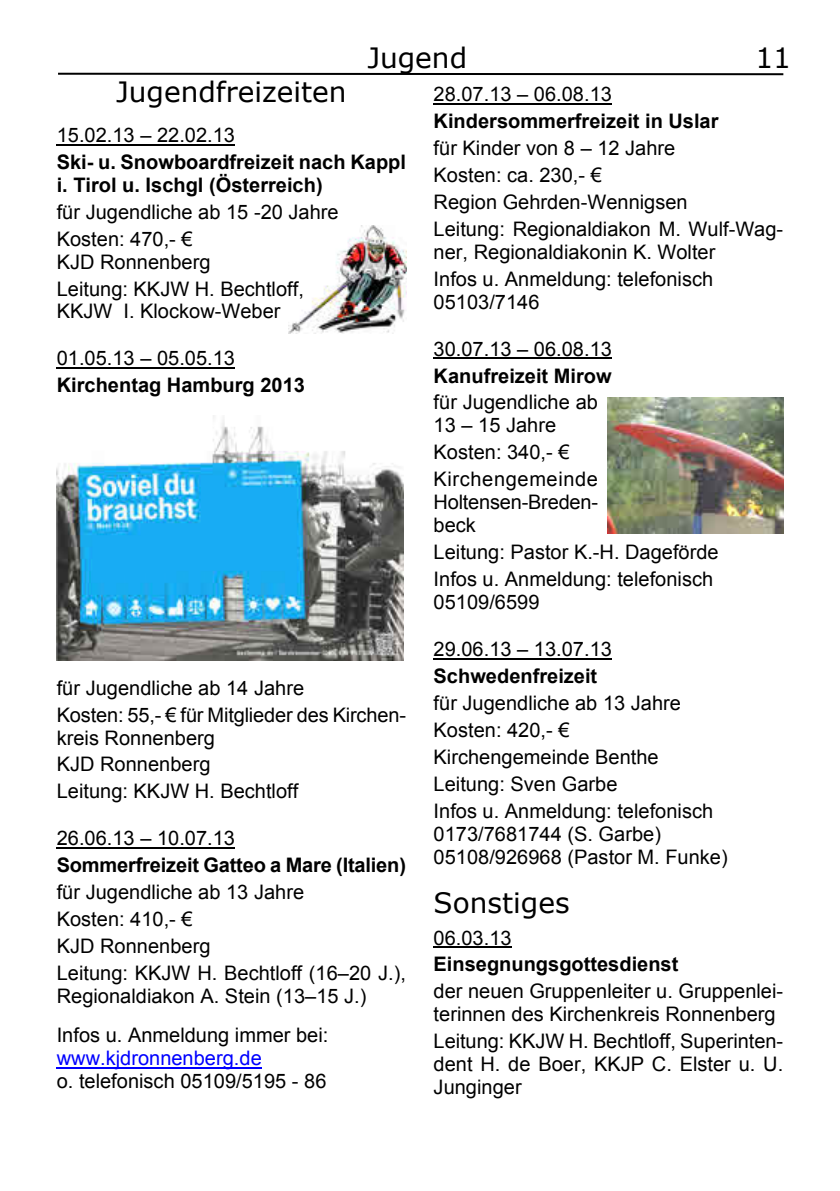
<style>
.page{position:relative;width:840px;height:1191px;background:#fff}
.page>*{position:absolute;margin:0;border:0;box-sizing:border-box;transform-origin:0 0}
.t1{font:28px "Verdana";color:#000}
.t2{font:20px/27px "Arial";color:#000}
.t3{font:700 20px/23px "Arial";color:#000}
.t4{font:20px/27px "Arial";letter-spacing:.03em;color:#000}
.t5{font:20px "Arial";color:#00f}
</style>
<div class="page">
<hr style="left:58px;top:73px;width:724px;height:2px;background:#000">
<img style="left:288px;top:225px;width:118px;height:108px">
<hr style="left:57px;top:144px;width:178px;height:1px;background:#000">
<hr style="left:57px;top:367px;width:178px;height:2px;background:#000">
<hr style="left:57px;top:847px;width:178px;height:2px;background:#000">
<hr style="left:57px;top:1067px;width:205px;height:1px;background:#00f">
<hr style="left:433px;top:103px;width:178px;height:2px;background:#000">
<hr style="left:433px;top:358px;width:178px;height:1px;background:#000">
<hr style="left:433px;top:658px;width:178px;height:1px;background:#000">
<hr style="left:433px;top:946px;width:78px;height:2px;background:#000">
<img style="left:57px;top:416px;width:346px;height:244px">
<img style="left:607px;top:397px;width:175px;height:136px">
<h1 class="t1" style="left:367px;top:46px;width:101px">Jugend</h1>
<h1 class="t1" style="left:755px;top:46px;width:37px">11</h1>
<h1 class="t1" style="left:116px;top:80px;width:232px">Jugendfreizeiten</h1>
<p class="t2" style="left:57px;top:123px;width:180px">15.02.13 – 22.02.13</p>
<p class="t3" style="left:57px;top:152px;width:350px">Ski- u. Snowboardfreizeit nach Kappl i. Tirol u. Ischgl (Österreich)</p>
<p class="t2" style="left:57px;top:200px;width:283px">für Jugendliche ab 15 -20 Jahre<br>Kosten: 470,- €</p>
<p class="t2" style="left:57px;top:250px;width:248px">KJD Ronnenberg<br>Leitung: KKJW H. Bechtloff,</p>
<p class="t2" style="left:57px;top:300px;width:225px">KKJW I. Klockow-Weber</p>
<p class="t2" style="left:57px;top:347px;width:180px">01.05.13 – 05.05.13</p>
<p class="t3" style="left:57px;top:376px;width:249px">Kirchentag Hamburg 2013</p>
<p class="t2" style="left:57px;top:676px;width:350px">für Jugendliche ab 14 Jahre<br>Kosten: 55,- € für Mitglieder des Kirchen-</p>
<p class="t2" style="left:57px;top:726px;width:243px">kreis Ronnenberg<br>KJD Ronnenberg<br>Leitung: KKJW H. Bechtloff</p>
<p class="t2" style="left:57px;top:826px;width:180px">26.06.13 – 10.07.13</p>
<p class="t3" style="left:57px;top:855px;width:350px">Sommerfreizeit Gatteo a Mare (Italien)</p>
<p class="t2" style="left:57px;top:880px;width:350px">für Jugendliche ab 13 Jahre<br>Kosten: 410,- €<br>KJD Ronnenberg<br>Leitung: KKJW H. Bechtloff (16–20 J.),</p>
<p class="t2" style="left:57px;top:978px;width:311px;line-height:39px">Regionaldiakon A. Stein (13–15 J.)<br>Infos u. Anmeldung immer bei:</p>
<p class="t5" style="left:57px;top:1050px;width:206px">www.kjdronnenberg.de</p>
<p class="t2" style="left:57px;top:1069px;width:271px">o. telefonisch 05109/5195 - 86</p>
<p class="t2" style="left:433px;top:82px;width:180px">28.07.13 – 06.08.13</p>
<p class="t3" style="left:433px;top:111px;width:286px">Kindersommerfreizeit in Uslar</p>
<p class="t2" style="left:433px;top:136px;width:351px">für Kinder von 8 – 12 Jahre<br>Kosten: ca. 230,- €<br>Region Gehrden-Wennigsen<br>Leitung: Regionaldiakon M. Wulf-Wag-</p>
<p class="t2" style="left:433px;top:240px;width:283px">ner, Regionaldiakonin K. Wolter<br>Infos u. Anmeldung: telefonisch</p>
<p class="t2" style="left:433px;top:290px;width:107px">05103/7146</p>
<p class="t2" style="left:433px;top:337px;width:180px">30.07.13 – 06.08.13</p>
<p class="t3" style="left:433px;top:366px;width:179px">Kanufreizeit Mirow</p>
<p class="t2" style="left:433px;top:393px;width:166px;line-height:23px">für Jugendliche ab<br>13 – 15 Jahre</p>
<p class="t4" style="left:433px;top:441px;width:166px">Kosten: 340,- €<br>Kirchengemeinde</p>
<p class="t2" style="left:433px;top:492px;width:166px;line-height:23px">Holtensen-Breden&shy;beck</p>
<p class="t2" style="left:433px;top:540px;width:286px">Leitung: Pastor K.-H. Dageförde<br>Infos u. Anmeldung: telefonisch</p>
<p class="t2" style="left:433px;top:590px;width:107px">05109/6599</p>
<p class="t2" style="left:433px;top:637px;width:180px">29.06.13 – 13.07.13</p>
<p class="t3" style="left:433px;top:666px;width:165px">Schwedenfreizeit</p>
<p class="t2" style="left:433px;top:691px;width:281px">für Jugendliche ab 13 Jahre<br>Kosten: 420,- €<br>Kirchengemeinde Benthe<br>Leitung: Sven Garbe<br>Infos u. Anmeldung: telefonisch</p>
<p class="t2" style="left:433px;top:824px;width:295px;line-height:23px">0173/7681744 (S. Garbe)<br>05108/926968 (Pastor M. Funke)</p>
<h1 class="t1" style="left:433px;top:891px;width:137px">Sonstiges</h1>
<p class="t2" style="left:433px;top:926px;width:79px">06.03.13</p>
<p class="t3" style="left:433px;top:954px;width:246px">Einsegnungsgottesdienst</p>
<p class="t2" style="left:433px;top:981px;width:351px;line-height:23px">der neuen Gruppenleiter u. Gruppenlei&shy;terinnen des Kirchenkreis Ronnenberg</p>
<p class="t2" style="left:433px;top:1031px;width:351px;line-height:23px;text-align:justify">Leitung: KKJW H. Bechtloff, Superinten&shy;dent H. de Boer, KKJP C. Elster u. U.<br>Junginger</p>
</div>
